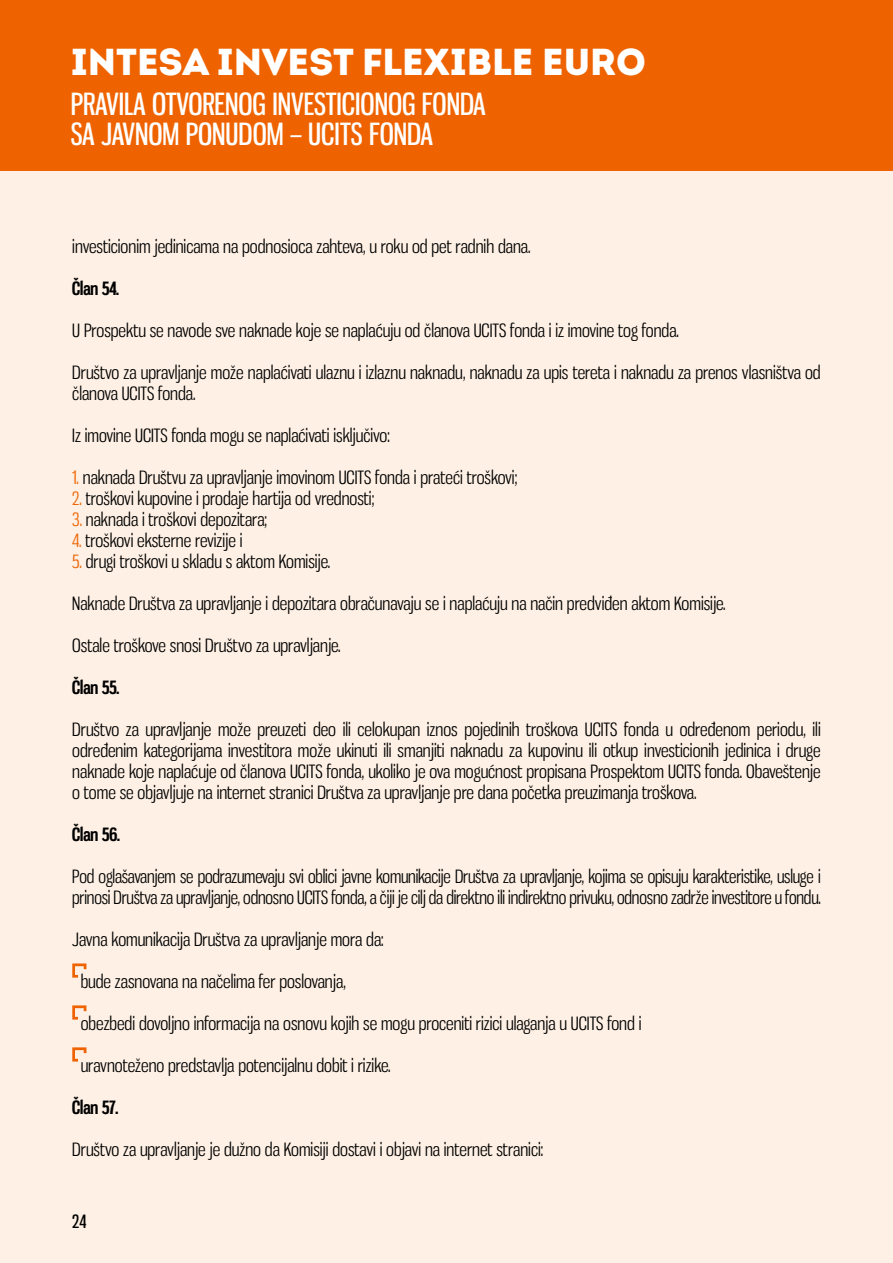
<style>
.page{position:relative;width:893px;height:1263px;background:#fef0e4}
.page>*{position:absolute;margin:0;border:0;box-sizing:border-box;transform-origin:0 0}
.t1{font:900 37.5px "Intro";color:#fff}
.t2{font:30px/30px "Gnuolane Rg";color:#fff}
.t3{font:18px/21px "Gnuolane Bk";color:#000}
.t4{font:700 18px "Gnuolane";color:#000}
.t5{font:18px "Gnuolane";color:#000}
.s1{color:#ee6300}
</style>
<div class="page">
<div style="left:0;top:0;width:893px;height:171px;background:#ee6300"></div>
<svg style="left:72px;top:963px;width:14px;height:15px"></svg>
<svg style="left:72px;top:1005px;width:14px;height:14px"></svg>
<svg style="left:72px;top:1047px;width:14px;height:14px"></svg>
<h1 class="t1" style="left:71px;top:37px;width:577px">INTESA INVEST FLEXIBLE EURO</h1>
<h2 class="t2" style="left:71px;top:89px;width:417px">PRAVILA OTVORENOG INVESTICIONOG FONDA<br>SA JAVNOM PONUDOM – UCITS FONDA</h2>
<p class="t3" style="left:72px;top:235px;width:460px">investicionim jedinicama na podnosioca zahteva, u roku od pet radnih dana.</p>
<p class="t4" style="left:72px;top:275px;width:48px">Član 54.</p>
<p class="t3" style="left:72px;top:319px;width:608px">U Prospektu se navode sve naknade koje se naplaćuju od članova UCITS fonda i iz imovine tog fonda.</p>
<p class="t3" style="left:72px;top:361px;width:750px">Društvo za upravljanje može naplaćivati ulaznu i izlaznu naknadu, naknadu za upis tereta i naknadu za prenos vlasništva od članova UCITS fonda.</p>
<p class="t3" style="left:72px;top:424px;width:319px">Iz imovine UCITS fonda mogu se naplaćivati isključivo:</p>
<p class="t3" style="left:72px;top:466px;width:446px"><span class="s1">1.</span> naknada Društvu za upravljanje imovinom UCITS fonda i prateći troškovi;</p>
<p class="t3" style="left:72px;top:487px;width:303px"><span class="s1">2.</span> troškovi kupovine i prodaje hartija od vrednosti;</p>
<p class="t3" style="left:72px;top:508px;width:196px"><span class="s1">3.</span> naknada i troškovi depozitara;</p>
<p class="t3" style="left:72px;top:529px;width:172px"><span class="s1">4.</span> troškovi eksterne revizije i</p>
<p class="t3" style="left:72px;top:550px;width:259px"><span class="s1">5.</span> drugi troškovi u skladu s aktom Komisije.</p>
<p class="t3" style="left:72px;top:592px;width:655px">Naknade Društva za upravljanje i depozitara obračunavaju se i naplaćuju na način predviđen aktom Komisije.</p>
<p class="t3" style="left:72px;top:634px;width:270px">Ostale troškove snosi Društvo za upravljanje.</p>
<p class="t4" style="left:72px;top:674px;width:49px">Član 55.</p>
<p class="t3" style="left:72px;top:718px;width:750px;text-align:justify">Društvo za upravljanje može preuzeti deo ili celokupan iznos pojedinih troškova UCITS fonda u određenom periodu, ili određenim kategorijama investitora može ukinuti ili smanjiti naknadu za kupovinu ili otkup investicionih jedinica i druge naknade koje naplaćuje od članova UCITS fonda, ukoliko je ova mogućnost propisana Prospektom UCITS fonda. Obaveštenje o tome se objavljuje na internet stranici Društva za upravljanje pre dana početka preuzimanja troškova.</p>
<p class="t4" style="left:72px;top:821px;width:49px">Član 56.</p>
<p class="t3" style="left:72px;top:865px;width:750px">Pod oglašavanjem se podrazumevaju svi oblici javne komunikacije Društva za upravljanje, kojima se opisuju karakteristike, usluge i prinosi Društva za upravljanje, odnosno UCITS fonda, a čiji je cilj da direktno ili indirektno privuku, odnosno zadrže investitore u fondu.</p>
<p class="t3" style="left:72px;top:928px;width:313px">Javna komunikacija Društva za upravljanje mora da:</p>
<p class="t3" style="left:81px;top:970px;width:267px">bude zasnovana na načelima fer poslovanja,</p>
<p class="t3" style="left:81px;top:1012px;width:562px">obezbedi dovoljno informacija na osnovu kojih se mogu proceniti rizici ulaganja u UCITS fond i</p>
<p class="t3" style="left:81px;top:1054px;width:311px">uravnoteženo predstavlja potencijalnu dobit i rizike.</p>
<p class="t4" style="left:72px;top:1094px;width:47px">Član 57.</p>
<p class="t3" style="left:72px;top:1138px;width:472px">Društvo za upravljanje je dužno da Komisiji dostavi i objavi na internet stranici:</p>
<p class="t5" style="left:72px;top:1208px;width:16px">24</p>
</div>
